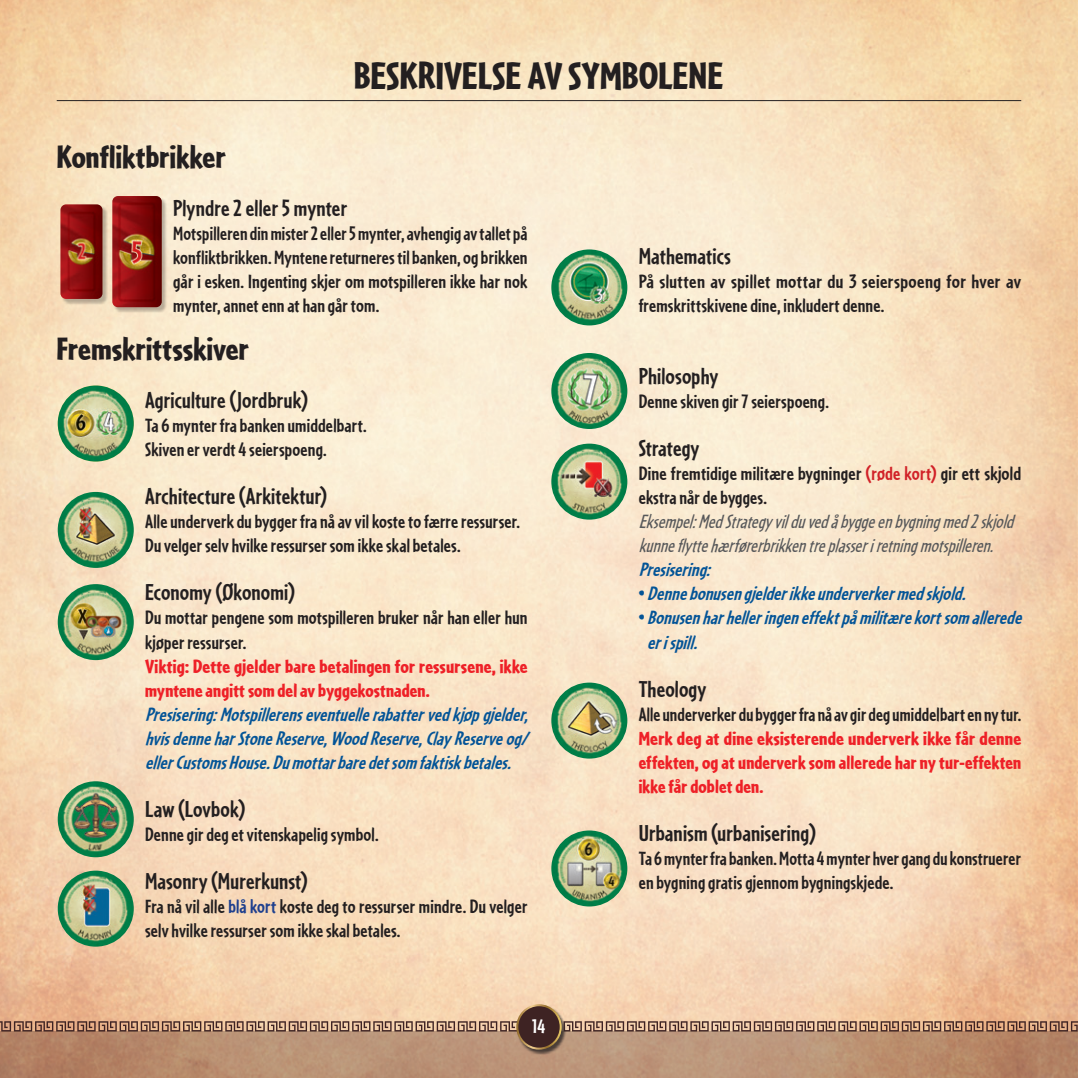
<style>
.page{position:relative;width:1078px;height:1078px;background:#fff}
.page>*{position:absolute;margin:0;border:0;box-sizing:border-box;transform-origin:0 0}
.h1_-_Titre_h1{font:900 40px "Cafeteria";letter-spacing:.005em;color:#231f20}
.h2_-__Titre_h2{font:900 34px "Cafeteria";letter-spacing:.005em;color:#231f20}
.h4_-_Titre_h4{font:700 24px "Cafeteria";letter-spacing:.005em;color:#231f20}
.txt{font:700 20px/24px "Cafeteria";letter-spacing:.005em;color:#231f20}
.note{font:italic 700 20px/24px "Cafeteria";letter-spacing:.01em;color:#035497;text-align:justify}
.important{font:900 20px/24px "Cafeteria";letter-spacing:.005em;color:#ee2027;text-align:justify;scale:1.04 1}
.Exemple{font:italic 20px/24px "Cafeteria";letter-spacing:-.005em;color:#57585a}
.important-2{font:900 20px/24px "Cafeteria";letter-spacing:.005em;color:#ee2027}
.txt-2{font:700 20px/24px "Cafeteria";letter-spacing:.005em;color:#231f20;scale:1.05 1}
.t1{font:700 20px "Cafeteria";color:#fff}
.s1{color:#1f408e}
.s2{color:#d12228}
.s3{font-style:normal}
</style>
<div class="page">
<img style="left:0;top:0;width:1077px;height:1020px">
<svg style="left:0;top:1020px;width:1077px;height:11px"></svg>
<svg style="left:0;top:1031px;width:1077px;height:46px;fill:#ba9275"></svg>
<img style="left:58px;top:385px;width:76px;height:76px;border-radius:38px">
<img style="left:551px;top:249px;width:76px;height:76px;border-radius:38px">
<img style="left:551px;top:353px;width:76px;height:76px;border-radius:38px">
<img style="left:551px;top:443px;width:76px;height:76px;border-radius:38px">
<img style="left:551px;top:682px;width:76px;height:76px;border-radius:38px">
<img style="left:551px;top:830px;width:76px;height:76px;border-radius:38px">
<img style="left:58px;top:492px;width:76px;height:75px;border-radius:38px">
<img style="left:58px;top:584px;width:76px;height:76px;border-radius:38px">
<img style="left:58px;top:781px;width:76px;height:76px;border-radius:38px">
<img style="left:58px;top:870px;width:76px;height:76px;border-radius:38px">
<div style="left:62px;top:205px;width:46px;height:100px;background:#231f20;opacity:.3"></div>
<img style="left:60px;top:204px;width:42px;height:95px">
<div style="left:113px;top:197px;width:55px;height:116px;background:#231f20;opacity:.3"></div>
<img style="left:112px;top:196px;width:50px;height:111px">
<div style="left:517px;top:1004px;width:49px;height:50px;background:#231f20;opacity:.75"></div>
<div style="left:517px;top:1004px;width:43px;height:44px;background:#3e2323;border-radius:50%"></div>
<div style="left:516px;top:1003px;width:45px;height:46px;border:2px solid #fff;border-radius:50%"></div>
<hr style="left:57px;top:100px;width:963px;height:1px;background:#231f20">
<p class="h1_-_Titre_h1" style="left:354px;top:52px;width:371px">BESKRIVELSE AV SYMBOLENE</p>
<p class="h2_-__Titre_h2" style="left:57px;top:137px;width:170px">Konfliktbrikker</p>
<p class="h4_-_Titre_h4" style="left:173px;top:195px;width:176px">Plyndre 2 eller 5 mynter</p>
<p class="txt" style="left:173px;top:221px;width:356px;text-align:justify">Motspilleren din mister 2 eller 5 mynter, avhengig av tallet på konfliktbrikken. Myntene returneres til banken, og brikken går i esken. Ingenting skjer om motspilleren ikke har nok mynter, annet enn at han går tom.</p>
<p class="h2_-__Titre_h2" style="left:57px;top:329px;width:194px">Fremskrittsskiver</p>
<p class="h4_-_Titre_h4" style="left:145px;top:387px;width:164px">Agriculture (Jordbruk)</p>
<p class="txt" style="left:145px;top:413px;width:223px">Ta 6 mynter fra banken umiddelbart.</p>
<p class="txt" style="left:145px;top:437px;width:183px">Skiven er verdt 4 seierspoeng.</p>
<p class="h4_-_Titre_h4" style="left:145px;top:483px;width:183px">Architecture (Arkitektur)</p>
<p class="txt" style="left:145px;top:509px;width:376px">Alle underverk du bygger fra nå av vil koste to færre ressurser.</p>
<p class="txt" style="left:145px;top:533px;width:317px">Du velger selv hvilke ressurser som ikke skal betales.</p>
<p class="h4_-_Titre_h4" style="left:145px;top:579px;width:151px">Economy (Økonomi)</p>
<p class="txt" style="left:145px;top:605px;width:384px">Du mottar pengene som motspilleren bruker når han eller hun kjøper ressurser.</p>
<p class="important-2" style="left:145px;top:653px;width:384px">Viktig: Dette gjelder bare betalingen for ressursene, ikke myntene angitt som del av byggekostnaden.</p>
<p class="note" style="left:145px;top:701px;width:390px">Presisering:Motspillerenseventuellerabattervedkjøpgjelder, hvisdenneharStoneReserve,WoodReserve,Clay Reserveog/ ellerCustomsHouse.Dumottarbaredetsom faktiskbetales.</p>
<p class="h4_-_Titre_h4" style="left:145px;top:795px;width:102px">Law (Lovbok)</p>
<p class="txt" style="left:145px;top:821px;width:235px">Denne gir deg et vitenskapelig symbol.</p>
<p class="h4_-_Titre_h4" style="left:145px;top:867px;width:164px">Masonry (Murerkunst)</p>
<p class="txt" style="left:145px;top:893px;width:384px">Fra nå vil alle <span class="s1">blå kort</span> koste deg to ressurser mindre. Du velger selv hvilke ressurser som ikke skal betales.</p>
<p class="t1" style="left:532px;top:1014px;width:14px">14</p>
<p class="h4_-_Titre_h4" style="left:638px;top:243px;width:94px">Mathematics</p>
<p class="txt-2" style="left:638px;top:269px;width:366px">På slutten av spillet mottar du 3 seierspoeng for hver av fremskrittskivene dine, inkludert denne.</p>
<p class="h4_-_Titre_h4" style="left:638px;top:363px;width:81px">Philosophy</p>
<p class="txt" style="left:638px;top:389px;width:192px">Denne skiven gir 7 seierspoeng.</p>
<p class="h4_-_Titre_h4" style="left:638px;top:435px;width:62px">Strategy</p>
<p class="txt" style="left:638px;top:461px;width:384px">Dine fremtidige militære bygninger <span class="s2">(røde kort)</span> gir ett skjold ekstra når de bygges.</p>
<p class="Exemple" style="left:638px;top:509px;width:382px">Eksempel:MedStrategy vilduvedåbyggeenbygningmed2skjold kunneflyttehærførerbrikkentreplasseriretningmotspilleren.</p>
<p class="note" style="left:638px;top:557px;width:78px">Presisering:</p>
<p class="note" style="left:638px;top:581px;width:334px"><span class="s3">•</span> Dennebonusengjelderikkeunderverkermedskjold.</p>
<p class="note" style="left:647px;top:605px;width:381px;text-indent:-9px"><span class="s3">•</span> Bonusenharhelleringeneffektpåmilitærekortsom allerede erispill.</p>
<p class="h4_-_Titre_h4" style="left:638px;top:675px;width:69px">Theology</p>
<p class="txt" style="left:638px;top:701px;width:384px">Alle underverker du bygger fra nå av gir deg umiddelbart en ny tur.</p>
<p class="important" style="left:638px;top:725px;width:369px">Merk deg at dine eksisterende underverk ikke får denne effekten, og at underverk som allerede har ny tur-effekten ikke får doblet den.</p>
<p class="h4_-_Titre_h4" style="left:638px;top:819px;width:179px">Urbanism (urbanisering)</p>
<p class="txt" style="left:638px;top:845px;width:384px">Ta 6 mynter fra banken. Motta 4 mynter hver gang du konstruerer en bygning gratis gjennom bygningskjede.</p>
</div>
